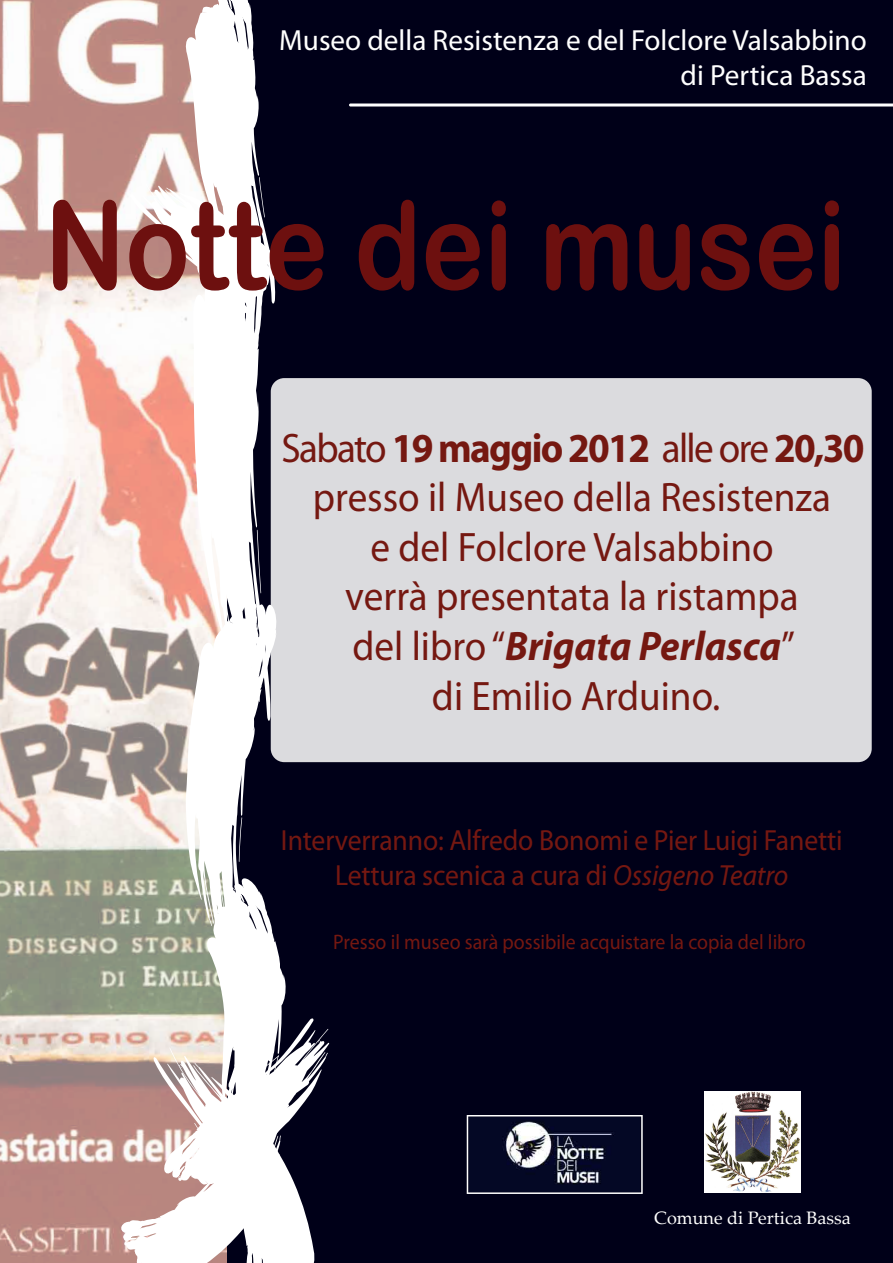
<style>
.page{position:relative;width:893px;height:1263px;background:#fff}
.page>*{position:absolute;margin:0;border:0;box-sizing:border-box;transform-origin:0 0}
.t1{font:122.7px "Arial Rounded MT Bold";color:#6d100f;scale:.87 1}
.t2{font:41.4px/49.7px "Myriad Pro";color:#751811;text-align:center;scale:.95 1}
.t3{font:29.25px/35.1px "Myriad Pro";letter-spacing:-.005em;color:#751811;text-align:center;scale:.95 1}
.t4{font:29.25px/35.1px "Myriad Pro";color:#fff;text-align:right}
.t5{font:21px "Myriad Pro";color:#751811;scale:.95 1}
.t6{font:18px "Palatino Linotype";color:#fff}
.s1{font-weight:700}
.s2{font-weight:700;font-style:italic}
.s3{font-style:italic}
</style>
<div class="page">
<img style="left:0;top:0;width:120px;height:1263px">
<div style="left:228px;top:0;width:665px;height:1263px;background:#000018"></div>
<img style="left:705px;top:1092px;width:95px;height:101px">
<svg style="left:120px;top:0;width:209px;height:1263px"></svg>
<svg style="left:349px;top:104px;width:544px;height:3px;background:#d5d5d9"></svg>
<svg style="left:467px;top:1115px;width:176px;height:79px"></svg>
<img style="left:470px;top:1118px;width:170px;height:73px">
<div style="left:271px;top:378px;width:601px;height:384px;background:#dbdbde;border-radius:14px"></div>
<p class="t4" style="left:279px;top:22px;width:589px">Museo della Resistenza e del Folclore Valsabbino di Pertica Bassa</p>
<h1 class="t1" style="left:45px;top:173px;width:923px">Notte dei musei</h1>
<p class="t2" style="left:281px;top:422px;width:615px">Sabato <span class="s1">19 maggio 2012</span> alle ore <span class="s1">20,30 </span>presso il Museo della Resistenza<br>e del Folclore Valsabbino<br>verrà presentata la ristampa<br>del libro “<span class="s2">Brigata Perlasca</span>”<br>di Emilio Arduino.</p>
<p class="t3" style="left:281px;top:822px;width:593px">Interverranno: Alfredo Bonomi e Pier Luigi Fanetti<br>Lettura scenica a cura di <span class="s3">Ossigeno Teatro</span></p>
<p class="t5" style="left:333px;top:929px;width:499px">Presso il museo sarà possibile acquistare la copia del libro</p>
<p class="t6" style="left:654px;top:1205px;width:198px">Comune di Pertica Bassa</p>
</div>
